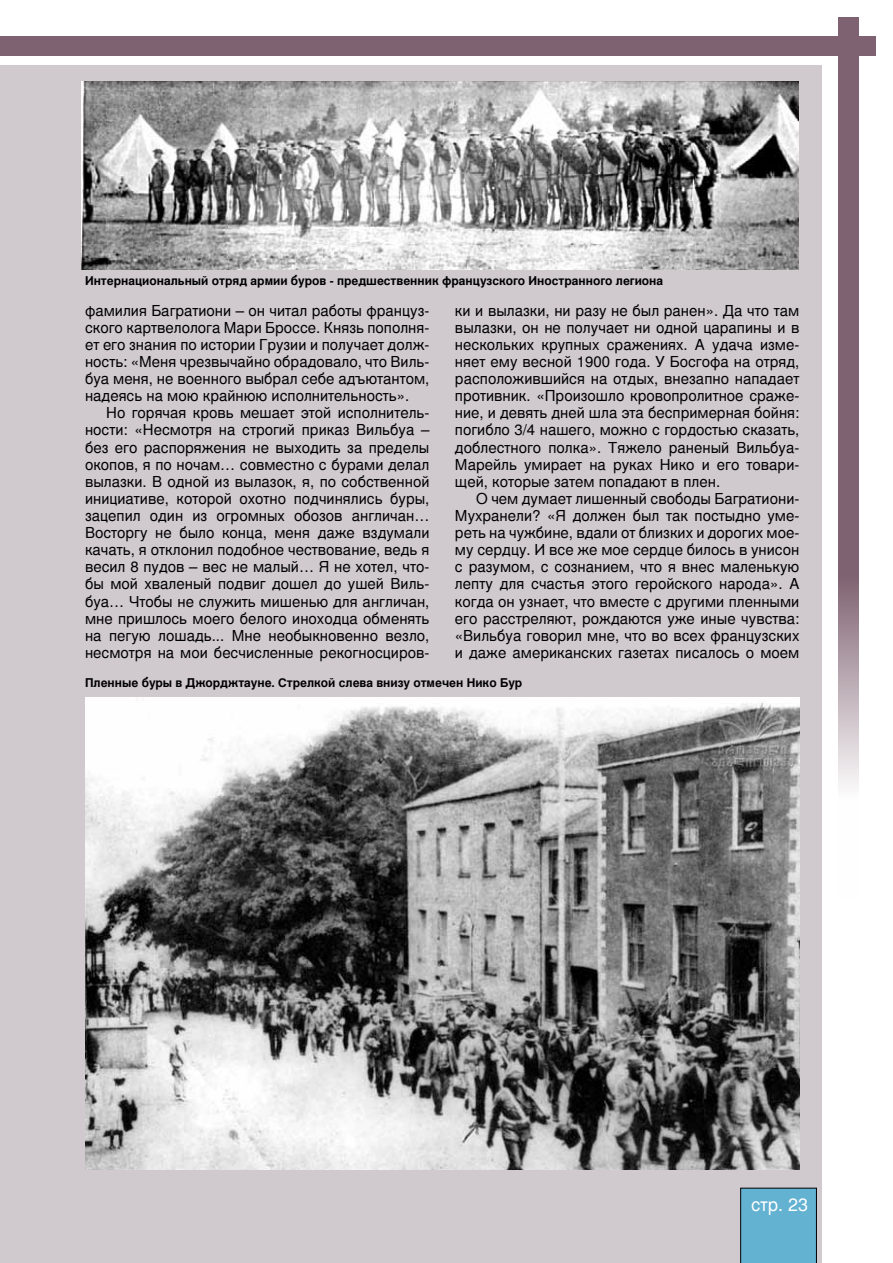
<style>
.page{position:relative;width:893px;height:1263px;background:#fff}
.page>*{position:absolute;margin:0;border:0;box-sizing:border-box;transform-origin:0 0}
.t1{font:18px "Nimbus San LCY";color:#fff}
.t2{font:15px/17.1px "Nimbus San LCY";color:#000;text-align:justify}
.t3{font:700 12px "Nimbus San LCY";color:#000}
</style>
<div class="page">
<div style="left:0;top:66px;width:822px;height:1197px;background:#d0c9ce"></div>
<div style="left:0;top:36px;width:876px;height:20px;background:#7f6271"></div>
<svg style="left:838px;top:17px;width:21px;height:769px;background:#8f7583"></svg>
<div style="left:740px;top:1188px;width:77px;height:75px;background:#63b2d2"></div>
<img style="left:82px;top:81px;width:716px;height:188px">
<img style="left:85px;top:698px;width:714px;height:471px">
<p class="t3" style="left:85px;top:274px;width:580px">Интернациональный отряд армии буров - предшественник французского Иностранного легиона</p>
<p class="t2" style="left:85px;top:302px;width:346px">фамилия Багратиони – он читал работы француз&shy;ского картвелолога Мари Броссе. Князь пополня&shy;ет его знания по истории Грузии и получает долж&shy;ность: «Меня чрезвычайно обрадовало, что Виль&shy;буа меня, не военного выбрал себе адъютантом, надеясь на мою крайнюю исполнительность».</p>
<p class="t2" style="left:85px;top:404px;width:346px;text-indent:21px">Но горячая кровь мешает этой исполнитель&shy;ности: «Н есмотря на строгий приказ Вильбуа – без его распоряжения не выходить за пределы окопов, я по ночам… совместно с бурами делал вылазки. В одной из вылазок, я, по собственной инициативе, которой охотно подчинялись буры, зацепил один из огромных обозов англичан… Восторгу не было конца, меня даже вздумали качать, я отклонил подобное чествование, ведь я весил 8 пудов – вес не малый… Я не хотел, что&shy;бы мой хваленый подвиг дошел до ушей Виль&shy;буа… Чтобы не служить мишенью для англичан, мне пришлось моего белого иноходца обменять на пегую лошадь... Мне необыкновенно везло, несмотря на мои бесчисленные рекогносциров-</p>
<p class="t2" style="left:455px;top:302px;width:346px">ки и вылазки, ни разу не был ранен». Да что там вылазки, он не получает ни одной царапины и в нескольких крупных сражениях. А удача изме&shy;няет ему весной 1900 года. У Босгофа на отряд, расположившийся на отдых, внезапно нападает противник. «П роизошло кровопролитное сраже&shy;ние, и девять дней шла эта беспримерная бойня: погибло 3/4 нашего, можно с гордостью сказать, доблестного полка». Тяжело раненый Вильбуа-Марейль умирает на руках Н ико и его товари&shy;щей, которые затем попадают в плен.</p>
<p class="t2" style="left:455px;top:490px;width:346px;text-indent:21px">О чем думает лишенный свободы Багратиони-Мухранели? «Я должен был так постыдно уме&shy;реть на чужбине, вдали от близких и дорогих мое&shy;му сердцу. И все же мое сердце билось в унисон с разумом, с сознанием, что я внес маленькую лепту для счастья этого геройского народа». А когда он узнает, что вместе с другими пленными его расстреляют, рождаются уже иные чувства: «Вильбуа говорил мне, что во всех французских и даже американских газетах писалось о моем</p>
<p class="t3" style="left:85px;top:675px;width:439px">Пленные буры в Джорджтауне. Стрелкой слева внизу отмечен Нико Бур</p>
<p class="t1" style="left:751px;top:1194px;width:59px">стр. 23</p>
</div>
